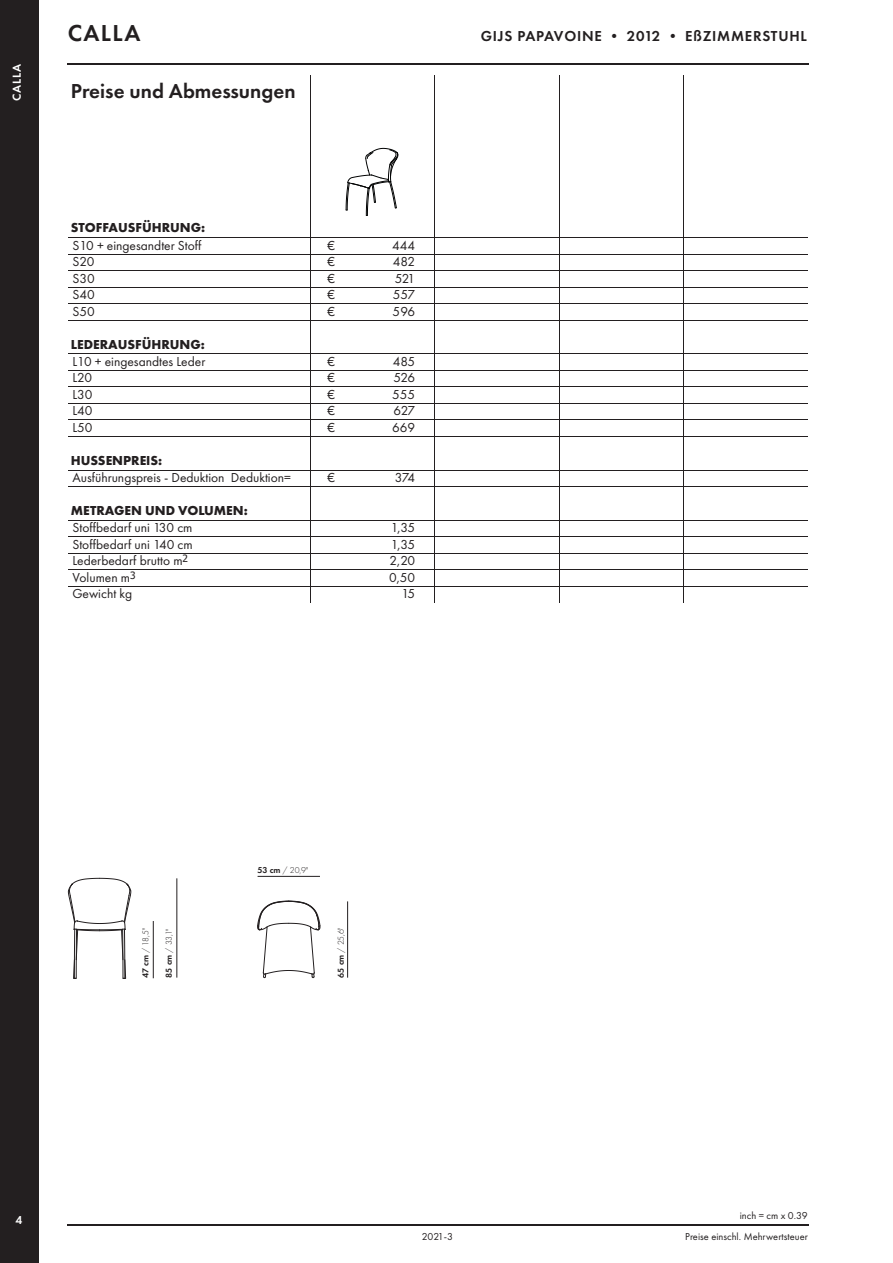
<style>
.page{position:relative;width:893px;height:1263px;background:#fff}
.page>*{position:absolute;margin:0;border:0;box-sizing:border-box;transform-origin:0 0}
.t1{font:600 24px "Futura PT";letter-spacing:.05em;color:#231f20}
.t2{font:600 21px "Futura PT";color:#231f20}
.t3{font:600 15px "Futura PT";letter-spacing:.05em;color:#231f20}
.t4{font:13.5px "Futura PT";color:#231f20}
.t5{font:700 13.5px "Futura PT";color:#231f20}
.t6{font:600 12px "Futura PT";letter-spacing:.05em;color:#fff}
.t7{font:10.5px "Futura PT";color:#231f20}
.t8{font:300 8.85px "Futura PT";letter-spacing:-.045em;color:#231f20}
.s1{font-weight:600}
</style>
<div class="page">
<div style="left:0;top:0;width:38px;height:1263px;background:#231f20"></div>
<hr style="left:38px;top:0;width:1px;height:1263px;background:#231f20">
<hr style="left:68px;top:63px;width:741px;height:2px;background:#231f20">
<hr style="left:68px;top:1224px;width:741px;height:1px;background:#231f20">
<hr style="left:258px;top:876px;width:62px;height:1px;background:#231f20">
<svg style="left:257px;top:901px;width:63px;height:77px"></svg>
<hr style="left:177px;top:878px;width:1px;height:99px;background:#231f20">
<hr style="left:347px;top:901px;width:1px;height:77px;background:#231f20">
<hr style="left:153px;top:921px;width:1px;height:57px;background:#231f20">
<svg style="left:68px;top:878px;width:63px;height:101px"></svg>
<hr style="left:310px;top:75px;width:1px;height:528px;background:#231f20">
<hr style="left:435px;top:75px;width:1px;height:528px;background:#231f20">
<hr style="left:559px;top:75px;width:1px;height:528px;background:#231f20">
<hr style="left:683px;top:75px;width:1px;height:528px;background:#231f20">
<hr style="left:68px;top:237px;width:740px;height:1px;background:#231f20">
<hr style="left:68px;top:254px;width:740px;height:1px;background:#231f20">
<hr style="left:68px;top:270px;width:740px;height:1px;background:#231f20">
<hr style="left:68px;top:287px;width:740px;height:1px;background:#231f20">
<hr style="left:68px;top:303px;width:740px;height:1px;background:#231f20">
<hr style="left:68px;top:320px;width:740px;height:1px;background:#231f20">
<hr style="left:68px;top:354px;width:740px;height:1px;background:#231f20">
<hr style="left:68px;top:370px;width:740px;height:1px;background:#231f20">
<hr style="left:68px;top:387px;width:740px;height:1px;background:#231f20">
<hr style="left:68px;top:403px;width:740px;height:1px;background:#231f20">
<hr style="left:68px;top:420px;width:740px;height:1px;background:#231f20">
<hr style="left:68px;top:436px;width:740px;height:1px;background:#231f20">
<hr style="left:68px;top:470px;width:740px;height:1px;background:#231f20">
<hr style="left:68px;top:486px;width:740px;height:1px;background:#231f20">
<hr style="left:68px;top:520px;width:740px;height:1px;background:#231f20">
<hr style="left:68px;top:537px;width:740px;height:1px;background:#231f20">
<hr style="left:68px;top:553px;width:740px;height:1px;background:#231f20">
<hr style="left:68px;top:570px;width:740px;height:1px;background:#231f20">
<hr style="left:68px;top:586px;width:740px;height:1px;background:#231f20">
<svg style="left:346px;top:148px;width:52px;height:68px"></svg>
<p class="t6" style="left:9px;top:101px;width:38px;rotate:-90deg">CALLA</p>
<h1 class="t1" style="left:68px;top:18px;width:74px">CALLA</h1>
<p class="t3" style="left:481px;top:27px;width:328px">GIJS PAPAVOINE • 2012 • EßZIMMERSTUHL</p>
<h2 class="t2" style="left:71px;top:78px;width:226px">Preise und Abmessungen</h2>
<p class="t5" style="left:71px;top:219px;width:136px">STOFFAUSFÜHRUNG:</p>
<p class="t4" style="left:72px;top:237px;width:131px">S10 + eingesandter Stoff</p>
<p class="t4" style="left:328px;top:237px;width:9px">€</p>
<p class="t4" style="left:392px;top:237px;width:24px">444</p>
<p class="t4" style="left:72px;top:254px;width:23px">S20</p>
<p class="t4" style="left:328px;top:254px;width:9px">€</p>
<p class="t4" style="left:393px;top:254px;width:24px">482</p>
<p class="t4" style="left:72px;top:270px;width:24px">S30</p>
<p class="t4" style="left:328px;top:270px;width:9px">€</p>
<p class="t4" style="left:395px;top:270px;width:22px">521</p>
<p class="t4" style="left:72px;top:286px;width:24px">S40</p>
<p class="t4" style="left:328px;top:286px;width:9px">€</p>
<p class="t4" style="left:393px;top:286px;width:24px">557</p>
<p class="t4" style="left:72px;top:303px;width:24px">S50</p>
<p class="t4" style="left:328px;top:303px;width:9px">€</p>
<p class="t4" style="left:393px;top:303px;width:24px">596</p>
<p class="t5" style="left:71px;top:335px;width:135px">LEDERAUSFÜHRUNG:</p>
<p class="t4" style="left:72px;top:353px;width:134px">L10 + eingesandtes Leder</p>
<p class="t4" style="left:328px;top:353px;width:9px">€</p>
<p class="t4" style="left:393px;top:353px;width:24px">485</p>
<p class="t4" style="left:72px;top:370px;width:21px">L20</p>
<p class="t4" style="left:328px;top:370px;width:9px">€</p>
<p class="t4" style="left:393px;top:370px;width:23px">526</p>
<p class="t4" style="left:72px;top:386px;width:22px">L30</p>
<p class="t4" style="left:328px;top:386px;width:9px">€</p>
<p class="t4" style="left:392px;top:386px;width:24px">555</p>
<p class="t4" style="left:72px;top:403px;width:22px">L40</p>
<p class="t4" style="left:328px;top:403px;width:9px">€</p>
<p class="t4" style="left:394px;top:403px;width:23px">627</p>
<p class="t4" style="left:72px;top:419px;width:22px">L50</p>
<p class="t4" style="left:328px;top:419px;width:9px">€</p>
<p class="t4" style="left:392px;top:419px;width:24px">669</p>
<p class="t5" style="left:71px;top:452px;width:93px">HUSSENPREIS:</p>
<p class="t4" style="left:72px;top:470px;width:220px">Ausführungspreis - Deduktion Deduktion=</p>
<p class="t4" style="left:328px;top:470px;width:9px">€</p>
<p class="t4" style="left:395px;top:470px;width:22px">374</p>
<p class="t5" style="left:71px;top:502px;width:178px">METRAGEN UND VOLUMEN:</p>
<p class="t4" style="left:72px;top:520px;width:122px">Stoffbedarf uni 130 cm</p>
<p class="t4" style="left:391px;top:520px;width:26px">1,35</p>
<p class="t4" style="left:72px;top:536px;width:122px">Stoffbedarf uni 140 cm</p>
<p class="t4" style="left:391px;top:536px;width:26px">1,35</p>
<p class="t4" style="left:72px;top:553px;width:117px">Lederbedarf brutto m<sup>2</sup></p>
<p class="t4" style="left:390px;top:553px;width:27px">2,20</p>
<p class="t4" style="left:72px;top:569px;width:65px">Volumen m<sup>3</sup></p>
<p class="t4" style="left:389px;top:569px;width:28px">0,50</p>
<p class="t4" style="left:72px;top:586px;width:61px">Gewicht kg</p>
<p class="t4" style="left:402px;top:586px;width:15px">15</p>
<p class="t6" style="left:15px;top:1213px;width:8px">4</p>
<p class="t8" style="left:258px;top:864px;width:52px"><span class="s1">53 cm</span> / 20,9"</p>
<p class="t8" style="left:141px;top:978px;width:52px;rotate:-90deg"><span class="s1">47 cm</span> / 18,5"</p>
<p class="t8" style="left:164px;top:978px;width:51px;rotate:-90deg"><span class="s1">85 cm</span> / 33,1"</p>
<p class="t8" style="left:336px;top:978px;width:52px;rotate:-90deg"><span class="s1">65 cm</span> / 25,6"</p>
<p class="t7" style="left:422px;top:1230px;width:33px">2021-3</p>
<p class="t7" style="left:740px;top:1210px;width:70px">inch = cm x 0.39</p>
<p class="t7" style="left:685px;top:1230px;width:124px">Preise einschl. Mehrwertsteuer</p>
</div>
